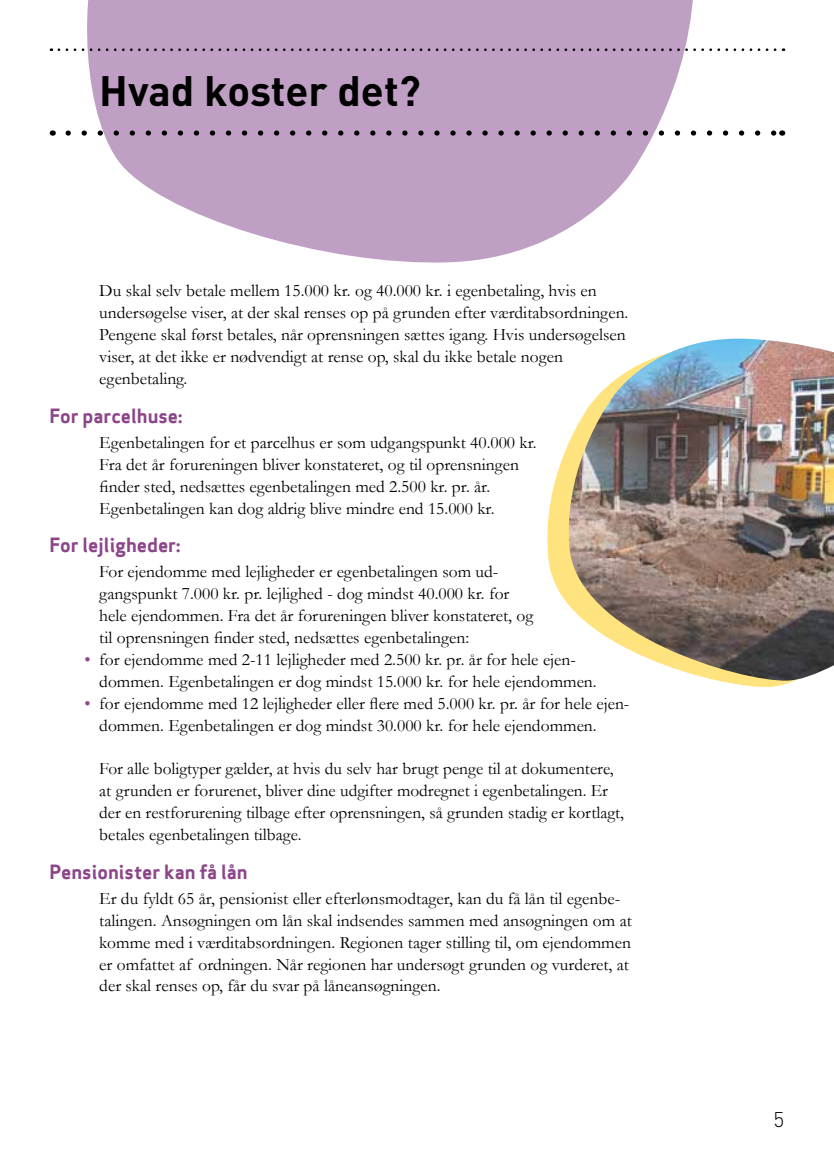
<style>
.page{position:relative;width:834px;height:1176px;background:#fff}
.page>*{position:absolute;margin:0;border:0;box-sizing:border-box;transform-origin:0 0}
.t1{font:700 42px "DIN";color:#000}
.t2{font:300 21px "DIN";color:#000}
.t3{font:19.25px "Apex Sans Bold T";color:#8b4588}
.t4{font:17.5px/21.9px "Garamond";color:#000}
.s1{color:#8b4588}
</style>
<div class="page">
<svg style="left:87px;top:0;width:606px;height:263px;fill:#bfa0c4"></svg>
<svg style="left:59px;top:48px;width:724px;height:3px;background:#9d89a0"></svg>
<svg style="left:68px;top:130px;width:705px;height:6px"></svg>
<svg style="left:547px;top:447px;width:244px;height:240px"></svg>
<img style="left:567px;top:339px;width:266px;height:343px">
<h2 class="t1" style="left:99px;top:63px;width:323px">Hvad koster det?</h2>
<p class="t4" style="left:99px;top:280px;width:530px">Du skal selv betale mellem 15.000 kr. og 40.000 kr. i egenbetaling, hvis en undersøgelse viser, at der skal renses op på grunden efter værditabsordningen.<br>Pengene skal først betales, når oprensningen sættes igang. Hvis undersøgelsen viser, at det ikke er nødvendigt at rense op, skal du ikke betale nogen egenbetaling.</p>
<h3 class="t3" style="left:50px;top:403px;width:134px">For parcelhuse:</h3>
<p class="t4" style="left:99px;top:431px;width:439px">Egenbetalingen for et parcelhus er som udgangspunkt 40.000 kr.<br>Fra det år forureningen bliver konstateret, og til oprensningen finder sted, nedsættes egenbetalingen med 2.500 kr. pr. år.<br>Egenbetalingen kan dog aldrig blive mindre end 15.000 kr.</p>
<h3 class="t3" style="left:50px;top:533px;width:132px">For lejligheder:</h3>
<p class="t4" style="left:99px;top:561px;width:435px">For ejendomme med lejligheder er egenbetalingen som ud&shy;gangspunkt 7.000 kr. pr. lejlighed - dog mindst 40.000 kr. for hele ejendommen. Fra det år forureningen bliver konstateret, og til oprensningen finder sted, nedsættes egenbetalingen:</p>
<p class="t4" style="left:99px;top:648px;width:499px;text-indent:-15px"><span class="s1">•</span> for ejendomme med 2-11 lejligheder med 2.500 kr. pr. år for hele ejen&shy;dommen. Egenbetalingen er dog mindst 15.000 kr. for hele ejendommen.</p>
<p class="t4" style="left:99px;top:692px;width:531px;text-indent:-15px"><span class="s1">•</span> for ejendomme med 12 lejligheder eller flere med 5.000 kr. pr. år for hele ejen&shy;dommen. Egenbetalingen er dog mindst 30.000 kr. for hele ejendommen.</p>
<p class="t4" style="left:99px;top:758px;width:526px">For alle boligtyper gælder, at hvis du selv har brugt penge til at dokumentere, at grunden er forurenet, bliver dine udgifter modregnet i egenbetalingen. Er der en restforurening tilbage efter oprensningen, så grunden stadig er kortlagt, betales egenbetalingen tilbage.</p>
<h3 class="t3" style="left:50px;top:859px;width:200px">Pensionister kan få lån</h3>
<p class="t4" style="left:99px;top:887px;width:534px">Er du fyldt 65 år, pensionist eller efterlønsmodtager, kan du få lån til egenbe&shy;talingen. Ansøgningen om lån skal indsendes sammen med ansøgningen om at komme med i værditabsordningen. Regionen tager stilling til, om ejendommen er omfattet af ordningen. Når regionen har undersøgt grunden og vurderet, at der skal renses op, får du svar på låneansøgningen.</p>
<p class="t2" style="left:773px;top:1106px;width:12px">5</p>
</div>
